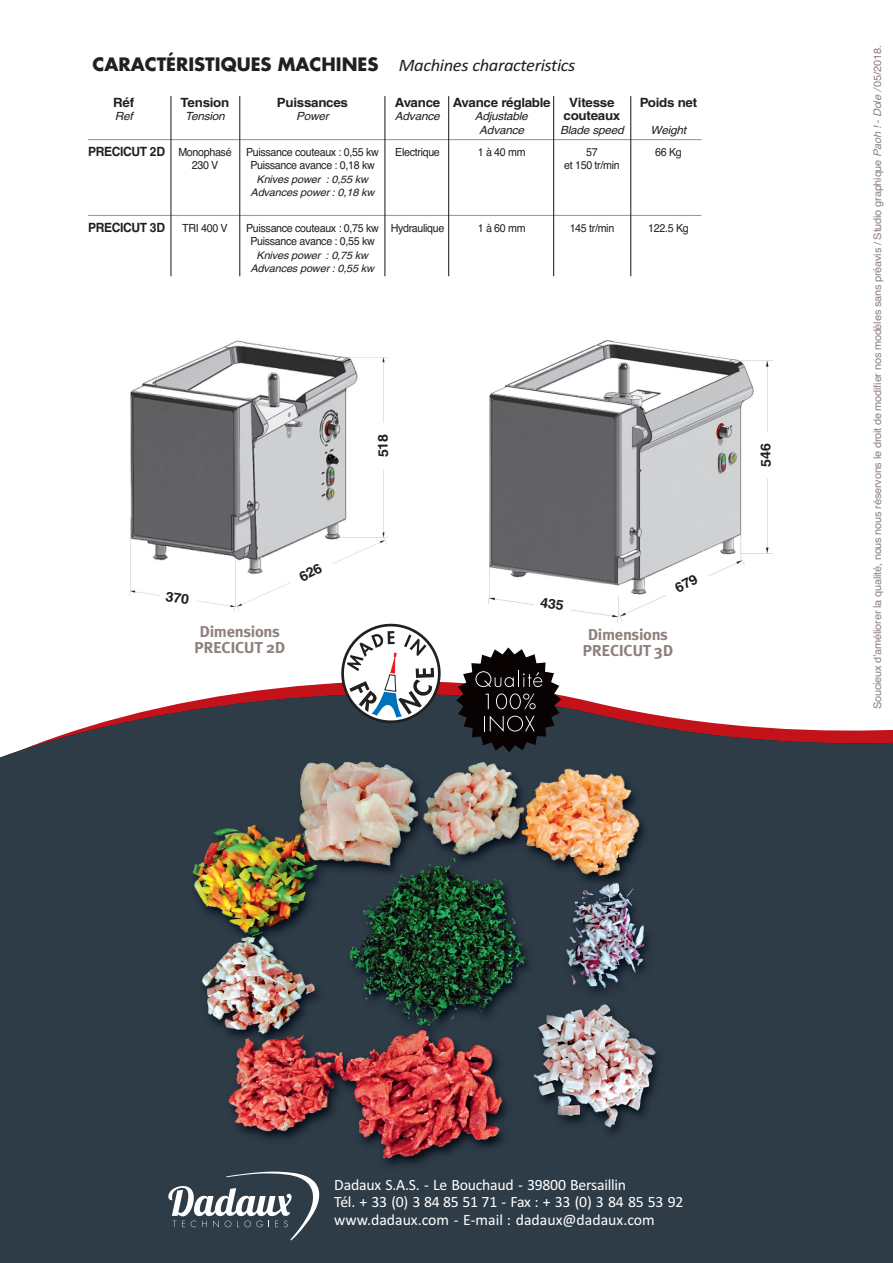
<style>
.page{position:relative;width:893px;height:1263px;background:#fff}
.page>*{position:absolute;margin:0;border:0;box-sizing:border-box;transform-origin:0 0}
.t1{font:700 18px "Futura";color:#231f20}
.t2{font:15.75px/17.2px "Calibri";letter-spacing:-.015em;color:#fff}
.t3{font:700 15.75px/16.2px "Meta Plus";letter-spacing:-.02em;color:#8e807c;text-align:center;scale:1.05 1}
.t4{font:700 12.75px "Helvetica";letter-spacing:-.02em;color:#231f20;scale:1.05 1}
.t5{font:700 12.75px "Helvetica";letter-spacing:-.02em;color:#231f20;scale:.95 1}
.t6{font:11.25px "Helvetica";letter-spacing:-.03em;color:#231f20;scale:.95 1}
.t7{font:italic 11.25px "Helvetica";color:#231f20;scale:1.05 1}
.t8{font:10.5px "Helvetica";letter-spacing:-.02em;color:#8e807c;scale:1.05 1}
.t9{font:italic 10.5px/13.5px "Helvetica";letter-spacing:-.02em;color:#231f20;text-align:center;scale:1.05 1}
.s1{font-family:"Calibri";font-weight:400;font-style:italic;font-size:17.7px}
.s2{font-weight:400;font-size:11.25px}
.s3{font-style:italic}
</style>
<div class="page">
<img style="left:0;top:693px;width:893px;height:570px">
<svg style="left:168px;top:1171px;width:154px;height:69px"></svg>
<img style="left:129px;top:340px;width:260px;height:272px">
<img style="left:488px;top:340px;width:285px;height:283px">
<hr style="left:88px;top:139px;width:613px;height:1px;background:#a69996">
<hr style="left:88px;top:215px;width:613px;height:1px;background:#a69996">
<hr style="left:239px;top:96px;width:1px;height:180px;background:#231f20">
<hr style="left:170px;top:96px;width:1px;height:180px;background:#231f20">
<hr style="left:448px;top:96px;width:1px;height:180px;background:#231f20">
<hr style="left:553px;top:96px;width:1px;height:180px;background:#231f20">
<hr style="left:630px;top:96px;width:1px;height:180px;background:#231f20">
<hr style="left:384px;top:96px;width:1px;height:180px;background:#231f20">
<svg style="left:456px;top:647px;width:105px;height:105px;background:#3f3d3e"></svg>
<svg style="left:339px;top:623px;width:103px;height:102px"></svg>
<svg style="left:282px;top:546px;width:53px;height:43px"></svg>
<svg style="left:363px;top:423px;width:26px;height:46px"></svg>
<svg style="left:159px;top:576px;width:40px;height:32px"></svg>
<svg style="left:658px;top:557px;width:52px;height:44px"></svg>
<svg style="left:746px;top:432px;width:27px;height:47px"></svg>
<svg style="left:533px;top:582px;width:41px;height:32px"></svg>
<h1 class="t1" style="left:93px;top:56px;width:484px">CARACTÉRISTIQUES MACHINES <span class="s1">Machines characteristics</span></h1>
<p class="t4" style="left:113px;top:98px;width:22px">Réf</p>
<p class="t4" style="left:181px;top:98px;width:48px">Tension</p>
<p class="t4" style="left:277px;top:98px;width:69px">Puissances</p>
<p class="t4" style="left:395px;top:98px;width:150px">Avance Avance réglable</p>
<p class="t4" style="left:569px;top:98px;width:45px">Vitesse</p>
<p class="t4" style="left:640px;top:98px;width:56px">Poids net</p>
<p class="t7" style="left:115px;top:112px;width:21px">Ref</p>
<p class="t7" style="left:185px;top:112px;width:41px">Tension</p>
<p class="t7" style="left:296px;top:112px;width:35px">Power</p>
<p class="t7" style="left:395px;top:112px;width:46px">Advance</p>
<p class="t7" style="left:475px;top:112px;width:54px">Adjustable</p>
<p class="t4" style="left:564px;top:111px;width:56px">couteaux</p>
<p class="t7" style="left:479px;top:126px;width:46px">Advance</p>
<p class="t7" style="left:560px;top:126px;width:64px">Blade speed</p>
<p class="t7" style="left:651px;top:126px;width:38px">Weight</p>
<p class="t5" style="left:88px;top:147px;width:153px">PRECICUT 2D <span class="s2">Monophasé</span></p>
<p class="t6" style="left:246px;top:148px;width:141px">Puissance couteaux : 0,55 kw</p>
<p class="t6" style="left:395px;top:148px;width:48px">Electrique</p>
<p class="t6" style="left:478px;top:148px;width:52px">1 à 40 mm</p>
<p class="t6" style="left:586px;top:148px;width:14px">57</p>
<p class="t6" style="left:655px;top:148px;width:29px">66 Kg</p>
<p class="t6" style="left:192px;top:161px;width:29px">230 V</p>
<p class="t6" style="left:250px;top:161px;width:133px">Puissance avance : 0,18 kw</p>
<p class="t6" style="left:564px;top:161px;width:60px">et 150 tr/min</p>
<p class="t9" style="left:250px;top:173px;width:122px">Knives power :0,55 kw<br>Advances power :0,18 kw</p>
<p class="t5" style="left:88px;top:223px;width:83px">PRECICUT 3D</p>
<p class="t6" style="left:182px;top:224px;width:49px">TRI 400 V</p>
<p class="t6" style="left:246px;top:224px;width:210px">Puissance couteaux : 0,75 kw Hydraulique</p>
<p class="t6" style="left:478px;top:224px;width:52px">1 à 60 mm</p>
<p class="t6" style="left:570px;top:224px;width:48px">145 tr/min</p>
<p class="t6" style="left:648px;top:224px;width:44px">122.5 Kg</p>
<p class="t6" style="left:250px;top:237px;width:133px">Puissance avance : 0,55 kw</p>
<p class="t9" style="left:250px;top:249px;width:121px">Knives power :0,75 kw<br>Advances power :0,55 kw</p>
<h2 class="t3" style="left:194px;top:624px;width:88px">Dimensions<br>PRECICUT 2D</h2>
<h2 class="t3" style="left:583px;top:627px;width:88px">Dimensions<br>PRECICUT 3D</h2>
<p class="t8" style="left:874px;top:709px;width:634px;rotate:-90deg">Soucieux dʼaméliorer la qualité, nous nous réservons le droit de modifier nos modèles sans préavis / Studio graphique <span class="s3">Paoh ! -Dole /</span> 05/2018.</p>
<h2 class="t2" style="left:334px;top:1177px;width:351px">Dadaux S.A.S. - Le Bouchaud - 39800 Bersaillin<br>Tél. + 33 (0) 3 84 85 51 71 - Fax : + 33 (0) 3 84 85 53 92 www.dadaux.com - E-mail : dadaux@dadaux.com</h2>
</div>
